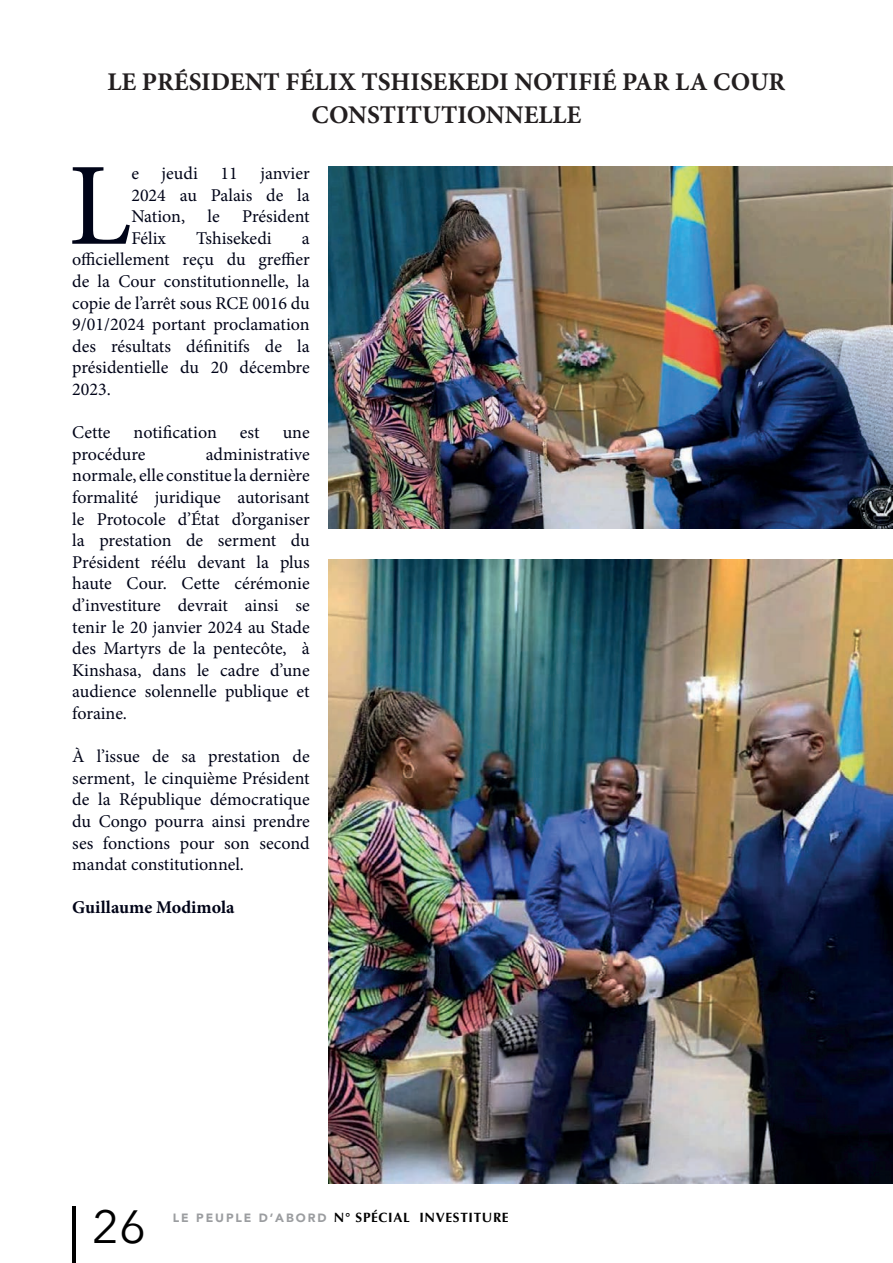
<style>
.page{position:relative;width:893px;height:1263px;background:#fff}
.page>*{position:absolute;margin:0;border:0;box-sizing:border-box;transform-origin:0 0}
.t1{font:117.75px "Minion Pro";color:#000418}
.t2{font:46.5px "Avenir Next";color:#000}
.t3{font:700 25.5px/33px "Minion Pro";color:#231f20;text-align:center}
.t4{font:18px/21.6px "Minion Pro";color:#000418;text-align:justify}
.t5{font:700 18px "Minion Pro";color:#000418}
.t6{font:700 13.5px "Optima";letter-spacing:.05em;color:#000}
.s1{font-family:"Avenir";font-weight:900;font-size:12px;color:#9b9da0}
</style>
<div class="page">
<hr style="left:72px;top:1206px;width:3px;height:57px;background:#000">
<img style="left:328px;top:167px;width:564px;height:362px">
<img style="left:328px;top:559px;width:564px;height:624px">
<h3 class="t3" style="left:108px;top:65px;width:679px">LE PRÉSIDENT FÉLIX TSHISEKEDI NOTIFIÉ PAR LA COUR<br>CONSTITUTIONNELLE</h3>
<h1 class="t1" style="left:68px;top:127px;width:65px">L</h1>
<p class="t4" style="left:131px;top:162px;width:9px">e</p>
<p class="t4" style="left:162px;top:162px;width:38px">jeudi</p>
<p class="t4" style="left:220px;top:162px;width:19px">11</p>
<p class="t4" style="left:131px;top:162px;width:180px;text-indent:129px">janvier 2024 au Palais de la Nation, le Président Félix</p>
<p class="t4" style="left:196px;top:227px;width:77px">Tshisekedi</p>
<p class="t4" style="left:72px;top:227px;width:239px;text-indent:230px">a officiellement reçu du greffier de la Cour constitutionnelle, la copie de l’arrêt sous RCE 0016 du 9/01/2024 portant proclamation des résultats définitifs de la présidentielle du 20 décembre 2023.</p>
<p class="t4" style="left:72px;top:422px;width:40px">Cette</p>
<p class="t4" style="left:134px;top:422px;width:85px">notification</p>
<p class="t4" style="left:240px;top:422px;width:21px">est</p>
<p class="t4" style="left:283px;top:422px;width:28px">une</p>
<p class="t4" style="left:72px;top:443px;width:75px">procédure</p>
<p class="t4" style="left:72px;top:443px;width:239px;text-indent:133px">administrative normale, elle constitue la dernière formalité juridique autorisant le Protocole d’État d’organiser la prestation de serment du Président réélu devant la plus haute Cour. Cette cérémonie d’investiture devrait ainsi se tenir le 20 janvier 2024 au Stade des Martyrs de la pentecôte, à Kinshasa, dans le cadre d’une audience solennelle publique et foraine.</p>
<p class="t4" style="left:72px;top:746px;width:239px">À l’issue de sa prestation de serment, le cinquième Président de la République démocratique du Congo pourra ainsi prendre ses fonctions pour son second mandat constitutionnel.</p>
<p class="t5" style="left:72px;top:895px;width:164px">Guillaume Modimola</p>
<h2 class="t2" style="left:92px;top:1187px;width:55px">26</h2>
<p class="t6" style="left:173px;top:1210px;width:337px"><span class="s1">LE PEUPLE D’ABORD</span> N° SPÉCIAL INVESTITURE</p>
</div>
